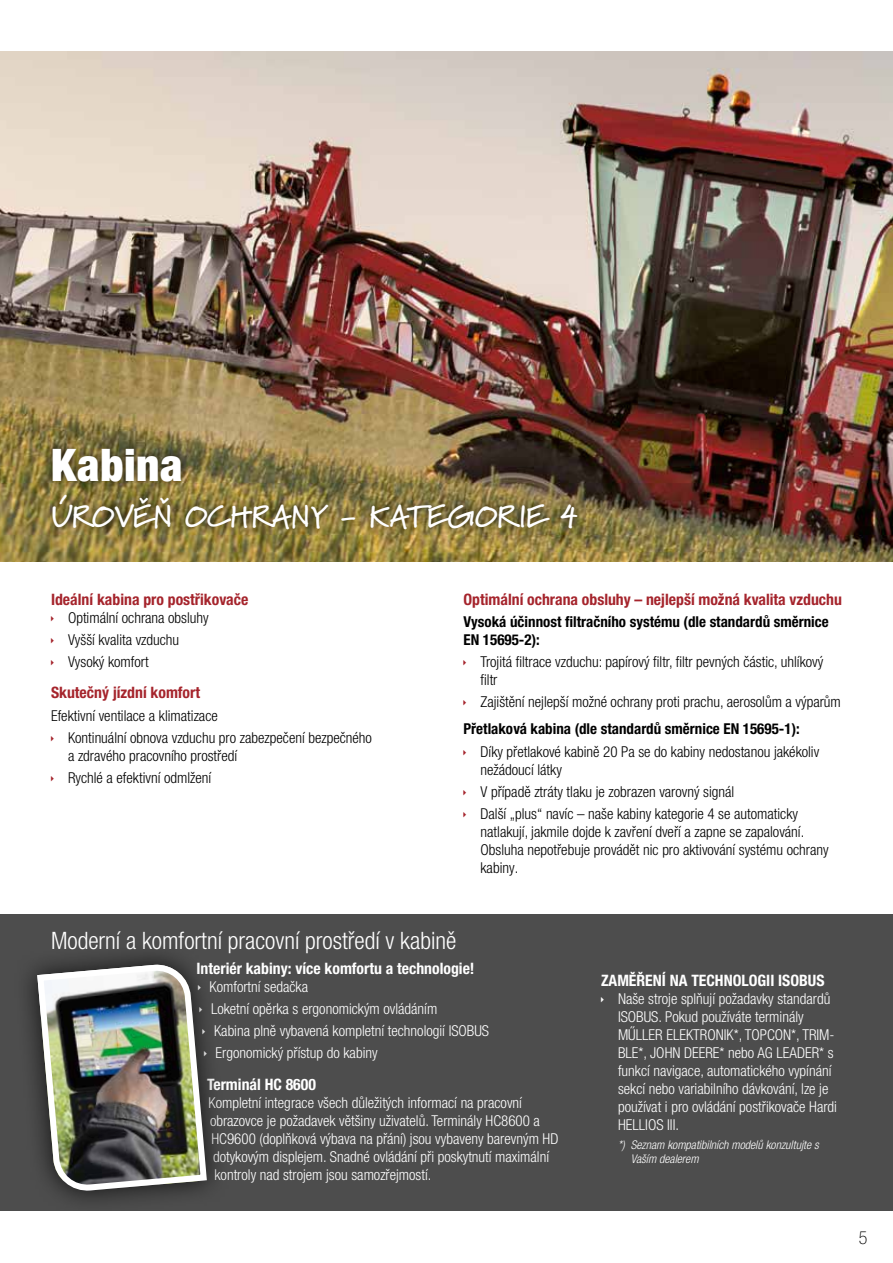
<style>
.page{position:relative;width:893px;height:1263px;background:#fff}
.page>*{position:absolute;margin:0;border:0;box-sizing:border-box;transform-origin:0 0}
.t1{font:900 condensed 45px "Helvetica Neue LT Pro";letter-spacing:.015em;color:#fff}
.t2{font:700 31.5px "Marydale";color:#fff}
.t3{font:300 condensed 24px "Helvetica Neue LT Pro";color:#fff}
.t4{font:100 condensed 18px "Helvetica Neue LT Pro";color:#000}
.t5{font:700 condensed 15.75px "Helvetica Neue LT Pro";color:#a5242c}
.t6{font:700 condensed 15.75px "Helvetica Neue LT Pro";color:#fff}
.t7{font:300 condensed 15px/18px "Helvetica Neue LT Pro";color:#fff}
.t8{font:300 condensed 15px/22.2px "Helvetica Neue LT Pro";color:#000}
.t9{font:700 condensed 15px/18px "Helvetica Neue LT Pro";color:#000}
.t10{font:italic 300 condensed 12px/14.4px "Helvetica Neue LT Pro";color:#fff}
</style>
<div class="page">
<div style="left:0;top:914px;width:893px;height:298px;background:#4d4d4d"></div>
<img style="left:0;top:51px;width:893px;height:510px">
<div style="left:43px;top:440px;width:147px;height:50px;background:#000;opacity:.75"></div>
<div style="left:44px;top:487px;width:542px;height:51px;background:#000;opacity:.75"></div>
<div style="left:14px;top:942px;width:216px;height:272px;background:#000;opacity:.75"></div>
<div style="left:0;top:1211px;width:893px;height:52px;background:#fff"></div>
<img style="left:34px;top:966px;width:176px;height:223px">
<h1 class="t1" style="left:51px;top:438px;width:133px">Kabina</h1>
<h2 class="t2" style="left:51px;top:498px;width:529px">ÚROVĚŇ OCHRANY - KATEGORIE 4</h2>
<p class="t5" style="left:51px;top:590px;width:199px">Ideální kabina pro postřikovače</p>
<p class="t8" style="left:68px;top:606px;width:142px">Optimální ochrana obsluhy<br>Vyšší kvalita vzduchu<br>Vysoký komfort</p>
<p class="t5" style="left:51px;top:683px;width:151px">Skutečný jízdní komfort</p>
<p class="t8" style="left:68px;top:704px;width:305px;text-indent:-17px">Efektivní ventilace a klimatizace<br>Kontinuální obnova vzduchu pro zabezpečení bezpečného</p>
<p class="t8" style="left:68px;top:744px;width:171px">a zdravého pracovního prostředí<br>Rychlé a efektivní odmlžení</p>
<p class="t5" style="left:463px;top:590px;width:380px">Optimální ochrana obsluhy – nejlepší možná kvalita vzduchu</p>
<p class="t9" style="left:463px;top:613px;width:367px">Vysoká účinnost filtračního systému (dle standardů směrnice<br>EN 15695-2):</p>
<p class="t8" style="left:480px;top:653px;width:344px;line-height:18px">Trojitá filtrace vzduchu: papírový filtr, filtr pevných částic, uhlíkový filtr</p>
<p class="t8" style="left:480px;top:691px;width:362px">Zajištění nejlepší možné ochrany proti prachu, aerosolům a výparům</p>
<p class="t9" style="left:463px;top:720px;width:338px">Přetlaková kabina (dle standardů směrnice EN 15695-1):</p>
<p class="t8" style="left:480px;top:742px;width:340px;line-height:18px">Díky přetlakové kabině 20 Pa se do kabiny nedostanou jakékoliv nežádoucí látky</p>
<p class="t8" style="left:480px;top:780px;width:319px">V případě ztráty tlaku je zobrazen varovný signál<br>Další „plus“ navíc – naše kabiny kategorie 4 se automaticky</p>
<p class="t8" style="left:480px;top:823px;width:350px;line-height:18px">natlakují, jakmile dojde k zavření dveří a zapne se zapalování.<br>Obsluha nepotřebuje provádět nic pro aktivování systému ochrany kabiny.</p>
<h3 class="t3" style="left:51px;top:926px;width:407px">Moderní a komfortní pracovní prostředí v kabině</h3>
<p class="t6" style="left:197px;top:958px;width:280px">Interiér kabiny: více komfortu a technologie!</p>
<p class="t7" style="left:210px;top:977px;width:100px">Komfortní sedačka</p>
<p class="t7" style="left:211px;top:999px;width:228px">Loketní opěrka s ergonomickým ovládáním</p>
<p class="t7" style="left:214px;top:1022px;width:277px">Kabina plně vybavená kompletní technologií ISOBUS</p>
<p class="t7" style="left:216px;top:1044px;width:164px">Ergonomický přístup do kabiny</p>
<p class="t6" style="left:207px;top:1074px;width:110px">Terminál HC 8600</p>
<p class="t7" style="left:209px;top:1093px;width:315px">Kompletní integrace všech důležitých informací na pracovní</p>
<p class="t7" style="left:210px;top:1111px;width:331px">obrazovce je požadavek většiny uživatelů. Terminály HC8600 a</p>
<p class="t7" style="left:212px;top:1129px;width:348px">HC9600 (doplňková výbava na přání) jsou vybaveny barevným HD</p>
<p class="t7" style="left:213px;top:1147px;width:338px">dotykovým displejem. Snadné ovládání při poskytnutí maximální</p>
<p class="t7" style="left:215px;top:1165px;width:218px">kontroly nad strojem jsou samozřejmostí.</p>
<p class="t6" style="left:601px;top:971px;width:225px">ZAMĚŘENÍ NA TECHNOLOGII ISOBUS</p>
<p class="t7" style="left:618px;top:990px;width:221px">Naše stroje splňují požadavky standardů ISOBUS. Pokud používáte terminály MŰLLER ELEKTRONIK*, TOPCON*, TRIM-BLE*, JOHN DEERE* nebo AG LEADER* s funkcí navigace, automatického vypínání sekcí nebo variabilního dávkování, lze je používat i pro ovládání postřikovače Hardi HELLIOS III.</p>
<p class="t10" style="left:631px;top:1137px;width:190px;text-indent:-13px">*) Seznam kompatibilních modelů konzultujte s<br>Vaším dealerem</p>
<p class="t4" style="left:859px;top:1227px;width:10px">5</p>
</div>
